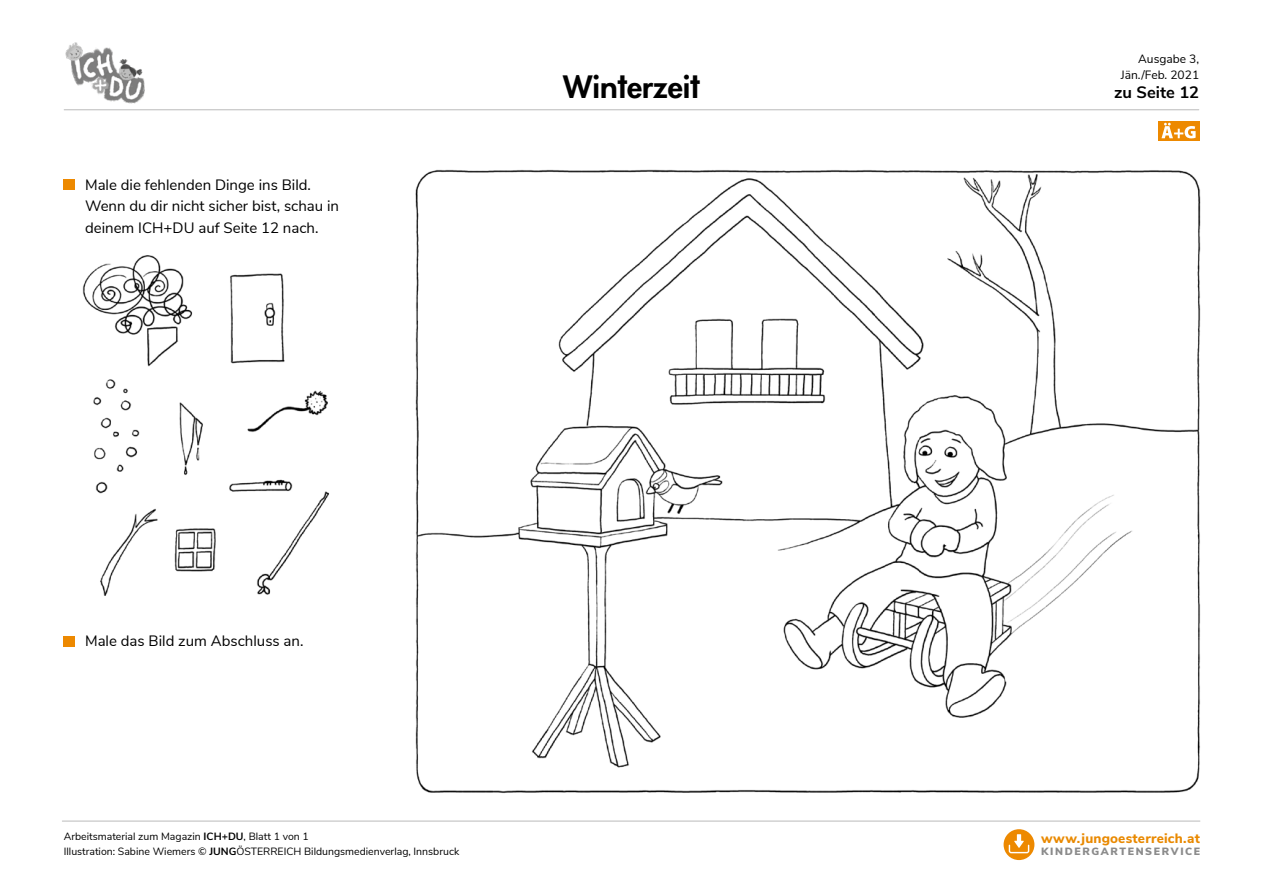
<style>
.page{position:relative;width:1263px;height:893px;background:#fff}
.page>*{position:absolute;margin:0;border:0;box-sizing:border-box;transform-origin:0 0}
.t1{font:700 30px "Fibelschrift";color:#000}
.t2{font:700 16.5px "Nunito Sans";color:#000}
.t3{font:15px/21.8px "Nunito Sans";color:#000}
.t4{font:800 13.5px "Nunito Sans";letter-spacing:.015em;color:#e98900}
.t5{font:12px/15.8px "Nunito Sans";color:#000;text-align:right}
.t6{font:10.5px/15px "Nunito Sans";color:#000}
.t7{font:900 10.5px "Nunito Sans";letter-spacing:.155em;color:#8b8b8b}
.s1{font-weight:700}
</style>
<div class="page">
<svg style="left:1003px;top:829px;width:31px;height:31px"></svg>
<svg style="left:1009px;top:834px;width:20px;height:19px"></svg>
<img style="left:65px;top:42px;width:80px;height:62px">
<hr style="left:64px;top:109px;width:1135px;height:1px;background:#bababa">
<div style="left:1158px;top:121px;width:41px;height:20px;background:#ed8900"></div>
<svg style="left:1161px;top:123px;width:34px;height:15px"></svg>
<hr style="left:62px;top:821px;width:1138px;height:1px;background:#bababa">
<img style="left:415px;top:169px;width:786px;height:624px">
<img style="left:82px;top:255px;width:134px;height:341px">
<img style="left:230px;top:273px;width:55px;height:91px">
<div style="left:64px;top:179px;width:11px;height:10px;background:#ed8900"></div>
<div style="left:64px;top:636px;width:11px;height:10px;background:#ed8900"></div>
<img style="left:213px;top:461px;width:17px;height:47px">
<img style="left:247px;top:390px;width:81px;height:42px">
<img style="left:230px;top:479px;width:99px;height:116px">
<p class="t3" style="left:85px;top:172px;width:256px">Male die fehlenden Dinge ins Bild.<br>Wenn du dir nicht sicher bist, schau in deinem ICH+DU auf Seite 12 nach.</p>
<p class="t3" style="left:85px;top:629px;width:220px">Male das Bild zum Abschluss an.</p>
<h1 class="t1" style="left:563px;top:67px;width:138px">Winterzeit</h1>
<p class="t5" style="left:1121px;top:50px;width:80px">Ausgabe 3,<br>Jän./Feb. 2021</p>
<p class="t2" style="left:1114px;top:81px;width:87px">zu Seite 12</p>
<p class="t6" style="left:64px;top:828px;width:397px">Arbeitsmaterial zum Magazin <span class="s1">ICH+DU</span>, Blatt 1 von 1<br>Illustration: Sabine Wiemers © <span class="s1">JUNG</span>ÖSTERREICH Bildungsmedienverlag, Innsbruck</p>
<p class="t4" style="left:1041px;top:828px;width:160px">www.jungoesterreich.at</p>
<p class="t7" style="left:1041px;top:844px;width:161px">KINDERGARTENSERVICE</p>
</div>
